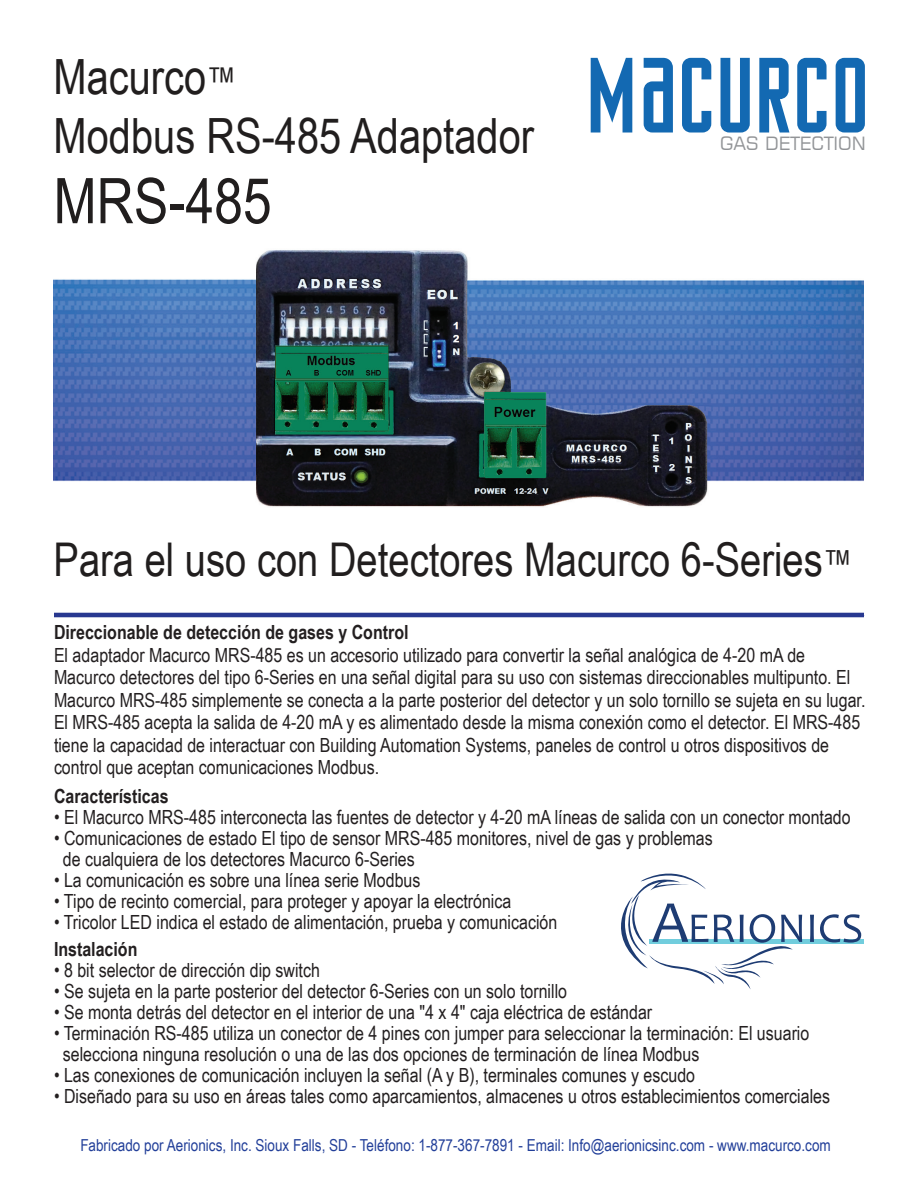
<style>
.page{position:relative;width:918px;height:1188px;background:#fff}
.page>*{position:absolute;margin:0;border:0;box-sizing:border-box;transform-origin:0 0}
.t1{font:63px "Arial Narrow";color:#211e1e}
.t2{font:48.6px/58.3px "Arial Narrow";color:#211e1e}
.t3{font:46.5px "Arial Narrow";color:#211e1e}
.t4{font:19.5px/22.5px "Arial Narrow";color:#231f20}
.t5{font:700 19.5px "Arial Narrow";color:#231f20}
.t6{font:18.15px "Square 721 BT";color:#929497}
.t7{font:16.5px "Arial Narrow";color:#223f99}
.s1{font-size:37.05px}
.s2{font-size:36px}
</style>
<div class="page">
<img style="left:54px;top:250px;width:810px;height:257px">
<hr style="left:54px;top:613px;width:810px;height:4px;background:#283890">
<div style="left:649px;top:939px;width:215px;height:5px;background:#71cddd"></div>
<svg style="left:810px;top:915px;width:4px;height:27px"></svg>
<svg style="left:820px;top:914px;width:41px;height:29px"></svg>
<svg style="left:621px;top:873px;width:181px;height:116px"></svg>
<svg style="left:591px;top:58px;width:41px;height:75px"></svg>
<svg style="left:644px;top:58px;width:29px;height:75px"></svg>
<svg style="left:682px;top:58px;width:29px;height:75px"></svg>
<svg style="left:721px;top:58px;width:29px;height:75px"></svg>
<svg style="left:759px;top:58px;width:30px;height:75px"></svg>
<svg style="left:797px;top:58px;width:30px;height:75px"></svg>
<svg style="left:836px;top:58px;width:29px;height:75px"></svg>
<h2 class="t2" style="left:54px;top:46px;width:482px">Macurco<span class="s1">™<br></span>Modbus RS-485 Adaptador</h2>
<h1 class="t1" style="left:54px;top:155px;width:220px">MRS-485</h1>
<p class="t6" style="left:720px;top:132px;width:147px">GAS DETECTION</p>
<h3 class="t3" style="left:54px;top:526px;width:800px">Para el uso con Detectores Macurco 6-Series<span class="s2">™</span></h3>
<p class="t5" style="left:54px;top:617px;width:356px">Direccionable de detección de gases y Control</p>
<p class="t4" style="left:54px;top:643px;width:813px">El adaptador Macurco MRS-485 es un accesorio utilizado para convertir la señal analógica de 4-20 mA de Macurco detectores del tipo 6-Series en una señal digital para su uso con sistemas direccionables multipunto. El Macurco MRS-485 simplemente se conecta a la parte posterior del detector y un solo tornillo se sujeta en su lugar.<br>El MRS-485 acepta la salida de 4-20 mA y es alimentado desde la misma conexión como el detector. El MRS-485 tiene la capacidad de interactuar con Building Automation Systems, paneles de control u otros dispositivos de control que aceptan comunicaciones Modbus.</p>
<p class="t5" style="left:54px;top:781px;width:116px">Características</p>
<p class="t4" style="left:54px;top:805px;width:798px">• El Macurco MRS-485 interconecta las fuentes de detector y 4-20 mA líneas de salida con un conector montado</p>
<p class="t4" style="left:63px;top:826px;width:651px;line-height:21px;text-indent:-9px">• Comunicaciones de estado El tipo de sensor MRS-485 monitores, nivel de gas y problemas de cualquiera de los detectores Macurco 6-Series</p>
<p class="t4" style="left:54px;top:868px;width:368px">• La comunicación es sobre una línea serie Modbus</p>
<p class="t4" style="left:54px;top:889px;width:459px">• Tipo de recinto comercial, para proteger y apoyar la electrónica</p>
<p class="t4" style="left:54px;top:910px;width:505px">• Tricolor LED indica el estado de alimentación, prueba y comunicación</p>
<p class="t5" style="left:54px;top:934px;width:85px">Instalación</p>
<p class="t4" style="left:54px;top:958px;width:267px">• 8 bit selector de dirección dip switch</p>
<p class="t4" style="left:54px;top:979px;width:515px">• Se sujeta en la parte posterior del detector 6-Series con un solo tornillo</p>
<p class="t4" style="left:54px;top:1000px;width:600px">• Se monta detrás del detector en el interior de una "4 x 4" caja eléctrica de estándar</p>
<p class="t4" style="left:63px;top:1021px;width:748px;line-height:21px;text-indent:-9px">• Terminación RS-485 utiliza un conector de 4 pines con jumper para seleccionar la terminación: El usuario selecciona ninguna resolución o una de las dos opciones de terminación de línea Modbus</p>
<p class="t4" style="left:54px;top:1063px;width:643px">• Las conexiones de comunicación incluyen la señal (A y B), terminales comunes y escudo</p>
<p class="t4" style="left:54px;top:1084px;width:778px">• Diseñado para su uso en áreas tales como aparcamientos, almacenes u otros establecimientos comerciales</p>
<p class="t7" style="left:80px;top:1133px;width:752px">Fabricado por Aerionics, Inc. Sioux Falls, SD - Teléfono: 1-877-367-7891 - Email: Info@aerionicsinc.com - www.macurco.com</p>
</div>
